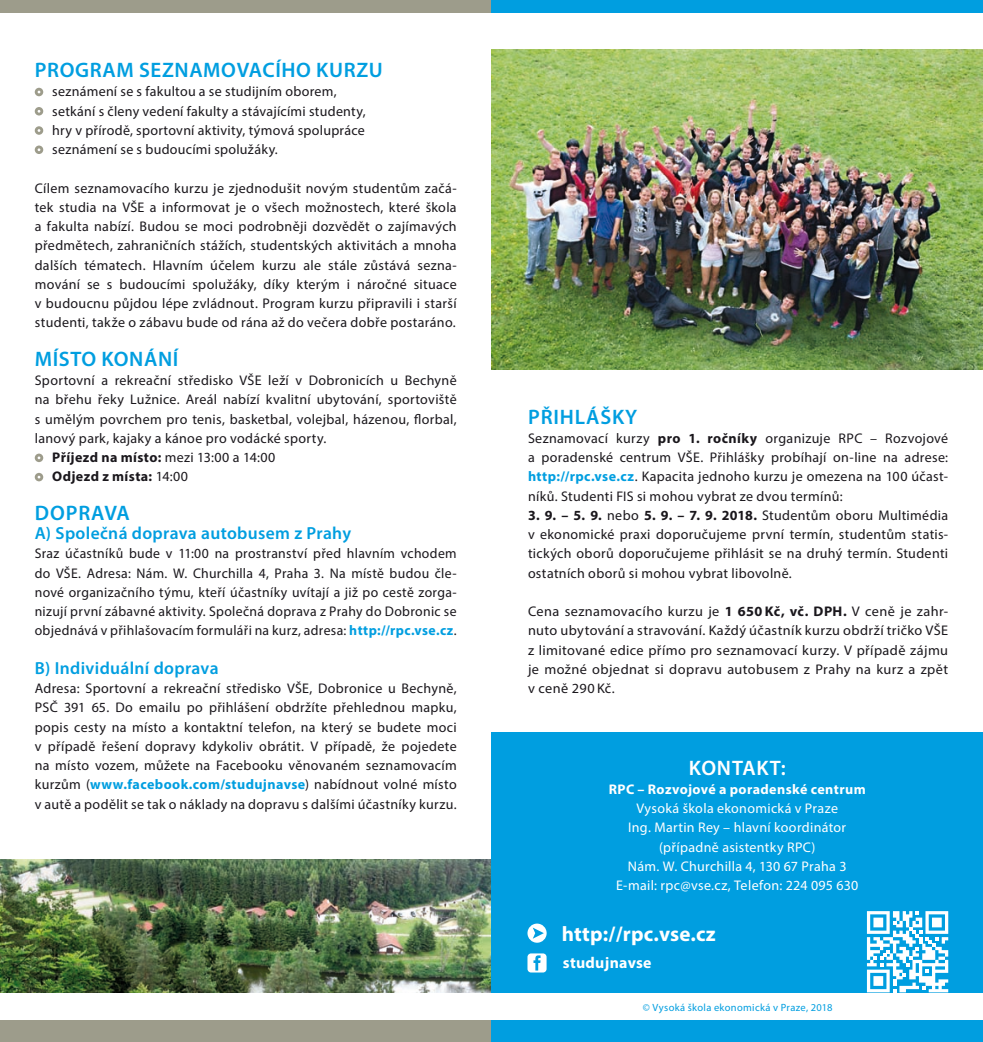
<style>
.page{position:relative;width:983px;height:1042px;background:#fff}
.page>*{position:absolute;margin:0;border:0;box-sizing:border-box;transform-origin:0 0}
.nadpis{font:600 21px "Myriad Pro";letter-spacing:.03em;color:#009ee0}
.t1{font:700 21px "Myriad Pro";letter-spacing:.01em;color:#fff}
.nadpis-2{font:600 21px "Myriad Pro";letter-spacing:.04em;color:#fff}
.podnadpis{font:600 17.5px "Myriad Pro";letter-spacing:.02em;color:#009ee0}
.t2{font:700 15.75px "Myriad Pro";letter-spacing:.02em;color:#fff}
.text{font:14px/19.2px "Myriad Pro";letter-spacing:.025em;color:#1a171c;text-align:justify}
.odsazeni{font:14px "Myriad Pro";letter-spacing:.02em;color:#1a171c}
.text-2{font:14px "Myriad Pro";letter-spacing:.02em;color:#fff}
.odsazeni-2{font:700 14px "Myriad Pro";letter-spacing:.03em;color:#1a171c}
.text-3{font:700 14px "Myriad Pro";letter-spacing:.025em;color:#fff}
.text-4{font:10.5px "Myriad Pro";letter-spacing:.03em;color:#009ee0}
.s1{font-weight:400}
.s2{font-weight:700;color:#009ee0}
.s3{font-weight:700}
</style>
<div class="page">
<img style="left:0;top:859px;width:491px;height:133px">
<div style="left:0;top:1021px;width:491px;height:21px;background:#9d9c8b"></div>
<div style="left:0;top:0;width:491px;height:12px;background:#9d9c8b"></div>
<svg style="left:35px;top:88px;width:8px;height:8px"></svg>
<svg style="left:35px;top:107px;width:8px;height:9px"></svg>
<svg style="left:35px;top:126px;width:8px;height:9px"></svg>
<svg style="left:35px;top:145px;width:8px;height:9px"></svg>
<svg style="left:35px;top:453px;width:8px;height:9px"></svg>
<svg style="left:35px;top:473px;width:8px;height:8px"></svg>
<div style="left:491px;top:0;width:491px;height:12px;background:#009ee0"></div>
<div style="left:491px;top:1021px;width:491px;height:21px;background:#009ee0"></div>
<div style="left:491px;top:732px;width:491px;height:260px;background:#009ee0"></div>
<img style="left:491px;top:50px;width:491px;height:320px">
<svg style="left:527px;top:923px;width:19px;height:19px"></svg>
<svg style="left:532px;top:927px;width:11px;height:11px"></svg>
<svg style="left:527px;top:953px;width:19px;height:19px"></svg>
<svg style="left:866px;top:911px;width:81px;height:81px"></svg>
<p class="nadpis" style="left:35px;top:57px;width:349px">PROGRAM SEZNAMOVACÍHO KURZU</p>
<p class="odsazeni" style="left:52px;top:83px;width:286px">seznámení se s fakultou a se studijním oborem,</p>
<p class="odsazeni" style="left:52px;top:102px;width:315px">setkání s členy vedení fakulty a stávajícími studenty,</p>
<p class="odsazeni" style="left:52px;top:121px;width:314px">hry v přírodě, sportovní aktivity, týmová spolupráce</p>
<p class="odsazeni" style="left:52px;top:141px;width:227px">seznámení se s budoucími spolužáky.</p>
<p class="text" style="left:35px;top:178px;width:423px">Cílem seznamovacího kurzu je zjednodušit novým studentům začá&shy;tek studia na VŠE a informovat je o všech možnostech, které škola a fakulta nabízí. Budou se moci podrobněji dozvědět o zajímavých předmětech, zahraničních stážích, studentských aktivitách a mnoha dalších tématech. Hlavním účelem kurzu ale stále zůstává sezna&shy;mování se s budoucími spolužáky, díky kterým i náročné situace v budoucnu půjdou lépe zvládnout. Program kurzu připravili i starší studenti, takže o zábavu bude od rána až do večera dobře postaráno.</p>
<p class="nadpis" style="left:35px;top:345px;width:145px">MÍSTO KONÁNÍ</p>
<p class="text" style="left:35px;top:370px;width:423px">Sportovní a rekreační středisko VŠE leží v Dobronicích u Bechyně na břehu řeky Lužnice. Areál nabízí kvalitní ubytování, sportoviště s umělým povrchem pro tenis, basketbal, volejbal, házenou, florbal, lanový park, kajaky a kánoe pro vodácké sporty.</p>
<p class="odsazeni-2" style="left:52px;top:448px;width:225px">Příjezd na místo: <span class="s1">mezi 13:00 a 14:00</span></p>
<p class="odsazeni-2" style="left:52px;top:467px;width:137px">Odjezd z místa: <span class="s1">14:00</span></p>
<p class="nadpis" style="left:35px;top:499px;width:96px">DOPRAVA</p>
<p class="podnadpis" style="left:35px;top:522px;width:318px">A) Společná doprava autobusem z Prahy</p>
<p class="text" style="left:35px;top:544px;width:423px">Sraz účastníků bude v 11:00 na prostranství před hlavním vchodem do VŠE. Adresa: Nám. W. Churchilla 4, Praha 3. Na místě budou čle&shy;nové organizačního týmu, kteří účastníky uvítají a již po cestě zorga&shy;nizují první zábavné aktivity. Společná doprava z Prahy do Dobronic se objednává v přihlašovacím formuláři na kurz, adresa: <span class="s2">http://rpc.vse.cz</span>.</p>
<p class="podnadpis" style="left:35px;top:657px;width:185px">B) Individuální doprava</p>
<p class="text" style="left:35px;top:678px;width:423px">Adresa: Sportovní a rekreační středisko VŠE, Dobronice u Bechyně, PSČ 391 65. Do emailu po přihlášení obdržíte přehlednou mapku, popis cesty na místo a kontaktní telefon, na který se budete moci v případě řešení dopravy kdykoliv obrátit. V případě, že pojedete na místo vozem, můžete na Facebooku věnovaném seznamovacím kurzům (<span class="s2">www.facebook.com/studujnavse</span>) nabídnout volné místo v autě a podělit se tak o náklady na dopravu s dalšími účastníky kurzu.</p>
<p class="nadpis" style="left:528px;top:403px;width:110px">PŘIHLÁŠKY</p>
<p class="text" style="left:528px;top:428px;width:421px">Seznamovací kurzy <span class="s3">pro 1. ročníky</span> organizuje RPC – Rozvojové a poradenské centrum VŠE. Přihlášky probíhají on-line na adrese: <span class="s2">http://rpc.vse.cz</span>. Kapacita jednoho kurzu je omezena na 100 účast&shy;níků. Studenti FIS si mohou vybrat ze dvou termínů:</p>
<p class="text" style="left:528px;top:505px;width:421px"><span class="s3">3. 9. – 5. 9.</span> nebo <span class="s3">5. 9. – 7. 9. 2018.</span> Studentům oboru Multimédia v ekonomické praxi doporučujeme první termín, studentům statis&shy;tických oborů doporučujeme přihlásit se na druhý termín. Studenti ostatních oborů si mohou vybrat libovolně.</p>
<p class="text" style="left:528px;top:601px;width:421px">Cena seznamovacího kurzu je <span class="s3">1 650 Kč, vč. DPH.</span> V ceně je zahr&shy;nuto ubytování a stravování. Každý účastník kurzu obdrží tričko VŠE z limitované edice přímo pro seznamovací kurzy. V případě zájmu je možné objednat si dopravu autobusem z Prahy na kurz a zpět v ceně 290 Kč.</p>
<p class="nadpis-2" style="left:688px;top:754px;width:98px">KONTAKT:</p>
<p class="text-3" style="left:608px;top:780px;width:258px">RPC – Rozvojové a poradenské centrum</p>
<p class="text-2" style="left:636px;top:800px;width:203px">Vysoká škola ekonomická v Praze</p>
<p class="text-2" style="left:628px;top:819px;width:219px">Ing. Martin Rey – hlavní koordinátor</p>
<p class="text-2" style="left:658px;top:838px;width:158px">(případně asistentky RPC)</p>
<p class="text-2" style="left:627px;top:857px;width:220px">Nám. W. Churchilla 4, 130 67 Praha 3</p>
<p class="text-2" style="left:616px;top:877px;width:244px">E-mail: rpc@vse.cz, Telefon: 224 095 630</p>
<p class="t1" style="left:561px;top:920px;width:155px">http://rpc.vse.cz</p>
<p class="t2" style="left:562px;top:953px;width:90px">studujnavse</p>
<p class="text-4" style="left:642px;top:1000px;width:191px">© Vysoká škola ekonomická v Praze, 2018</p>
</div>
